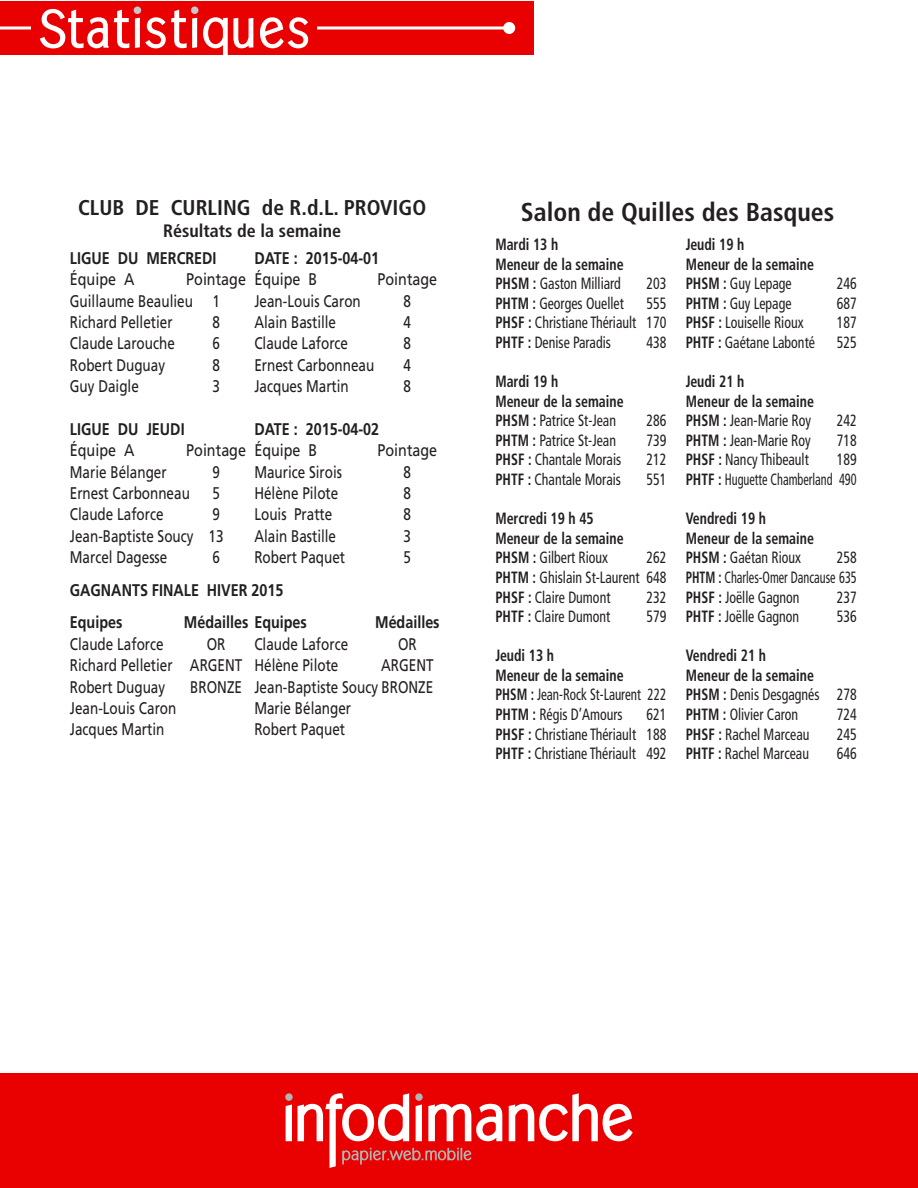
<style>
.page{position:relative;width:918px;height:1188px;background:#fff}
.page>*{position:absolute;margin:0;border:0;box-sizing:border-box;transform-origin:0 0}
.t1{font:49.5px "MK Abel";letter-spacing:.075em;color:#fff;scale:1.15 1}
.t2{font:700 condensed 25.8px "Frutiger";color:#231f20}
.t3{font:700 condensed 21.3px "Frutiger";color:#231f20}
.t4{font:700 condensed 18px "Frutiger";color:#231f20}
.t5{font:16.8px "Frutiger";color:#231f20;scale:.8 1}
.t6{font:700 16.8px/32.5px "Frutiger";color:#231f20;scale:.85 1}
.t7{font:16.8px "Frutiger";color:#231f20;scale:.85 1}
.t8{font:condensed 16.35px/19.6px "Frutiger";color:#231f20;text-align:justify;scale:.85 1}
.t9{font:700 condensed 16.35px/19.5px "Frutiger";color:#231f20;scale:.85 1}
.s1{font-weight:400}
.s2{font-weight:700}
</style>
<div class="page">
<div style="left:0;top:1px;width:533px;height:54px;background:#e90000"></div>
<hr style="left:0;top:26px;width:509px;height:3px;background:#fff">
<div style="left:503px;top:22px;width:12px;height:12px;background:#fff;border-radius:50%"></div>
<div style="left:31px;top:1px;width:286px;height:54px;background:#e90000"></div>
<svg style="left:39px;top:7px;width:270px;height:48px"></svg>
<div style="left:134px;top:6px;width:7px;height:8px;background:#c8c8c8;border-radius:50%"></div>
<div style="left:191px;top:6px;width:7px;height:8px;background:#c8c8c8;border-radius:50%"></div>
<div style="left:0;top:1073px;width:918px;height:115px;background:#e90000"></div>
<svg style="left:509px;top:1093px;width:124px;height:48px"></svg>
<svg style="left:286px;top:1093px;width:216px;height:75px"></svg>
<h1 class="t1" style="left:40px;top:-2px;width:236px">Statistiques</h1>
<h3 class="t3" style="left:78px;top:195px;width:350px">CLUB DE CURLING de R.d.L. PROVIGO</h3>
<p class="t4" style="left:163px;top:220px;width:180px">Résultats de la semaine</p>
<p class="t6" style="left:70px;top:242px;width:174px">LIGUE DU MERCREDI</p>
<p class="t6" style="left:254px;top:242px;width:148px">DATE : 2015-04-01</p>
<p class="t7" style="left:70px;top:270px;width:77px">Équipe A</p>
<p class="t7" style="left:186px;top:270px;width:156px">Pointage Équipe B</p>
<p class="t7" style="left:378px;top:270px;width:72px">Pointage</p>
<p class="t5" style="left:70px;top:291px;width:189px">Guillaume Beaulieu 1</p>
<p class="t5" style="left:254px;top:291px;width:135px">Jean-Louis Caron</p>
<p class="t5" style="left:404px;top:291px;width:11px">8</p>
<p class="t5" style="left:70px;top:312px;width:130px">Richard Pelletier</p>
<p class="t5" style="left:212px;top:312px;width:11px">8</p>
<p class="t5" style="left:254px;top:312px;width:104px">Alain Bastille</p>
<p class="t5" style="left:404px;top:312px;width:11px">4</p>
<p class="t5" style="left:70px;top:334px;width:133px">Claude Larouche</p>
<p class="t5" style="left:212px;top:334px;width:11px">6</p>
<p class="t5" style="left:254px;top:334px;width:119px">Claude Laforce</p>
<p class="t5" style="left:404px;top:334px;width:11px">8</p>
<p class="t5" style="left:70px;top:355px;width:121px">Robert Duguay</p>
<p class="t5" style="left:212px;top:355px;width:11px">8</p>
<p class="t5" style="left:254px;top:355px;width:152px">Ernest Carbonneau</p>
<p class="t5" style="left:404px;top:355px;width:11px">4</p>
<p class="t5" style="left:70px;top:377px;width:88px">Guy Daigle</p>
<p class="t5" style="left:212px;top:377px;width:11px">3</p>
<p class="t5" style="left:254px;top:377px;width:120px">Jacques Martin</p>
<p class="t5" style="left:404px;top:377px;width:11px">8</p>
<p class="t6" style="left:70px;top:413px;width:137px">LIGUE DU JEUDI</p>
<p class="t6" style="left:254px;top:413px;width:148px">DATE : 2015-04-02</p>
<p class="t7" style="left:70px;top:441px;width:77px">Équipe A</p>
<p class="t7" style="left:186px;top:441px;width:156px">Pointage Équipe B</p>
<p class="t7" style="left:378px;top:441px;width:72px">Pointage</p>
<p class="t5" style="left:70px;top:462px;width:122px">Marie Bélanger</p>
<p class="t5" style="left:212px;top:462px;width:11px">9</p>
<p class="t5" style="left:254px;top:462px;width:111px">Maurice Sirois</p>
<p class="t5" style="left:404px;top:462px;width:11px">8</p>
<p class="t5" style="left:70px;top:483px;width:152px">Ernest Carbonneau</p>
<p class="t5" style="left:212px;top:483px;width:11px">5</p>
<p class="t5" style="left:254px;top:483px;width:107px">Hélène Pilote</p>
<p class="t5" style="left:404px;top:483px;width:11px">8</p>
<p class="t5" style="left:70px;top:505px;width:119px">Claude Laforce</p>
<p class="t5" style="left:212px;top:505px;width:11px">9</p>
<p class="t5" style="left:254px;top:505px;width:99px">Louis Pratte</p>
<p class="t5" style="left:404px;top:505px;width:11px">8</p>
<p class="t5" style="left:70px;top:526px;width:194px">Jean-Baptiste Soucy 13</p>
<p class="t5" style="left:254px;top:526px;width:104px">Alain Bastille</p>
<p class="t5" style="left:404px;top:526px;width:11px">3</p>
<p class="t5" style="left:70px;top:548px;width:123px">Marcel Dagesse</p>
<p class="t5" style="left:212px;top:548px;width:11px">6</p>
<p class="t5" style="left:254px;top:548px;width:115px">Robert Paquet</p>
<p class="t5" style="left:404px;top:548px;width:11px">5</p>
<p class="t6" style="left:70px;top:574px;width:253px">GAGNANTS FINALE HIVER 2015<br>Equipes</p>
<p class="t6" style="left:184px;top:606px;width:146px">Médailles Equipes</p>
<p class="t6" style="left:375px;top:606px;width:77px">Médailles</p>
<p class="t5" style="left:70px;top:634px;width:119px">Claude Laforce</p>
<p class="t5" style="left:207px;top:634px;width:25px">OR</p>
<p class="t5" style="left:254px;top:634px;width:119px">Claude Laforce</p>
<p class="t5" style="left:398px;top:634px;width:25px">OR</p>
<p class="t5" style="left:70px;top:656px;width:337px">Richard Pelletier ARGENT Hélène Pilote</p>
<p class="t5" style="left:381px;top:656px;width:67px">ARGENT</p>
<p class="t5" style="left:70px;top:677px;width:121px">Robert Duguay</p>
<p class="t5" style="left:190px;top:677px;width:305px">BRONZE Jean-Baptiste Soucy BRONZE</p>
<p class="t5" style="left:70px;top:698px;width:135px">Jean-Louis Caron</p>
<p class="t5" style="left:254px;top:698px;width:122px">Marie Bélanger</p>
<p class="t5" style="left:70px;top:720px;width:120px">Jacques Martin</p>
<p class="t5" style="left:254px;top:720px;width:115px">Robert Paquet</p>
<h2 class="t2" style="left:521px;top:197px;width:315px">Salon de Quilles des Basques</h2>
<p class="t9" style="left:495px;top:235px;width:152px">Mardi 13 h<br>Meneur de la semaine<br>PHSM : <span class="s1">Gaston Milliard</span></p>
<p class="t8" style="left:646px;top:274px;width:25px">203</p>
<p class="t8" style="left:495px;top:294px;width:153px"><span class="s2">PHTM :</span> Georges Ouellet</p>
<p class="t8" style="left:495px;top:294px;width:203px;text-indent:151px">555<br><span class="s2">PHSF :</span> Christiane Thériault 170<br><span class="s2">PHTF :</span> Denise Paradis</p>
<p class="t8" style="left:646px;top:333px;width:25px">438</p>
<p class="t9" style="left:495px;top:372px;width:152px">Mardi 19 h<br>Meneur de la semaine<br>PHSM : <span class="s1">Patrice St-Jean</span></p>
<p class="t8" style="left:646px;top:411px;width:25px">286</p>
<p class="t8" style="left:495px;top:431px;width:143px"><span class="s2">PHTM :</span> Patrice St-Jean</p>
<p class="t8" style="left:646px;top:431px;width:25px">739</p>
<p class="t8" style="left:495px;top:450px;width:150px"><span class="s2">PHSF :</span> Chantale Morais</p>
<p class="t8" style="left:646px;top:450px;width:25px">212</p>
<p class="t8" style="left:495px;top:470px;width:149px"><span class="s2">PHTF :</span> Chantale Morais</p>
<p class="t8" style="left:646px;top:470px;width:25px">551</p>
<p class="t9" style="left:495px;top:509px;width:152px">Mercredi 19 h 45<br>Meneur de la semaine<br>PHSM : <span class="s1">Gilbert Rioux</span></p>
<p class="t8" style="left:495px;top:548px;width:203px;text-indent:151px">262<br><span class="s2">PHTM :</span> Ghislain St-Laurent 648<br><span class="s2">PHSF :</span> Claire Dumont</p>
<p class="t8" style="left:646px;top:587px;width:25px">232</p>
<p class="t8" style="left:495px;top:607px;width:137px"><span class="s2">PHTF :</span> Claire Dumont</p>
<p class="t8" style="left:646px;top:607px;width:25px">579</p>
<p class="t9" style="left:495px;top:646px;width:203px">Jeudi 13 h<br>Meneur de la semaine<br>PHSM : <span class="s1">Jean-Rock St-Laurent 222<br></span>PHTM : <span class="s1">Régis D’Amours</span></p>
<p class="t8" style="left:495px;top:705px;width:203px;text-indent:151px">621<br><span class="s2">PHSF :</span> Christiane Thériault 188<br><span class="s2">PHTF :</span> Christiane Thériault 492</p>
<p class="t9" style="left:686px;top:235px;width:152px">Jeudi 19 h<br>Meneur de la semaine<br>PHSM : <span class="s1">Guy Lepage</span></p>
<p class="t8" style="left:837px;top:274px;width:25px">246</p>
<p class="t8" style="left:686px;top:294px;width:126px"><span class="s2">PHTM :</span> Guy Lepage</p>
<p class="t8" style="left:837px;top:294px;width:25px">687</p>
<p class="t8" style="left:686px;top:313px;width:140px"><span class="s2">PHSF :</span> Louiselle Rioux</p>
<p class="t8" style="left:837px;top:313px;width:25px">187</p>
<p class="t8" style="left:686px;top:333px;width:153px"><span class="s2">PHTF :</span> Gaétane Labonté</p>
<p class="t8" style="left:837px;top:333px;width:25px">525</p>
<p class="t9" style="left:686px;top:372px;width:152px">Jeudi 21 h<br>Meneur de la semaine<br>PHSM : <span class="s1">Jean-Marie Roy</span></p>
<p class="t8" style="left:837px;top:411px;width:25px">242</p>
<p class="t8" style="left:686px;top:431px;width:149px"><span class="s2">PHTM :</span> Jean-Marie Roy</p>
<p class="t8" style="left:837px;top:431px;width:25px">718</p>
<p class="t8" style="left:686px;top:450px;width:146px"><span class="s2">PHSF :</span> Nancy Thibeault</p>
<p class="t8" style="left:686px;top:450px;width:203px;text-align:right">189<br><span class="s2">PHTF :</span> Huguette Chamberland 490</p>
<p class="t9" style="left:686px;top:509px;width:152px">Vendredi 19 h<br>Meneur de la semaine<br>PHSM : <span class="s1">Gaétan Rioux</span></p>
<p class="t8" style="left:686px;top:548px;width:203px;text-indent:151px">258<br><span class="s2">PHTM :</span> Charles-Omer Dancause 635<br><span class="s2">PHSF :</span> Joëlle Gagnon</p>
<p class="t8" style="left:837px;top:587px;width:25px">237</p>
<p class="t8" style="left:686px;top:607px;width:135px"><span class="s2">PHTF :</span> Joëlle Gagnon</p>
<p class="t8" style="left:837px;top:607px;width:25px">536</p>
<p class="t9" style="left:686px;top:646px;width:203px">Vendredi 21 h<br>Meneur de la semaine<br>PHSM : <span class="s1">Denis Desgagnés 278<br></span>PHTM : <span class="s1">Olivier Caron</span></p>
<p class="t8" style="left:837px;top:705px;width:25px">724</p>
<p class="t8" style="left:686px;top:724px;width:147px"><span class="s2">PHSF :</span> Rachel Marceau</p>
<p class="t8" style="left:837px;top:724px;width:25px">245</p>
<p class="t8" style="left:686px;top:744px;width:147px"><span class="s2">PHTF :</span> Rachel Marceau</p>
<p class="t8" style="left:837px;top:744px;width:25px">646</p>
</div>
